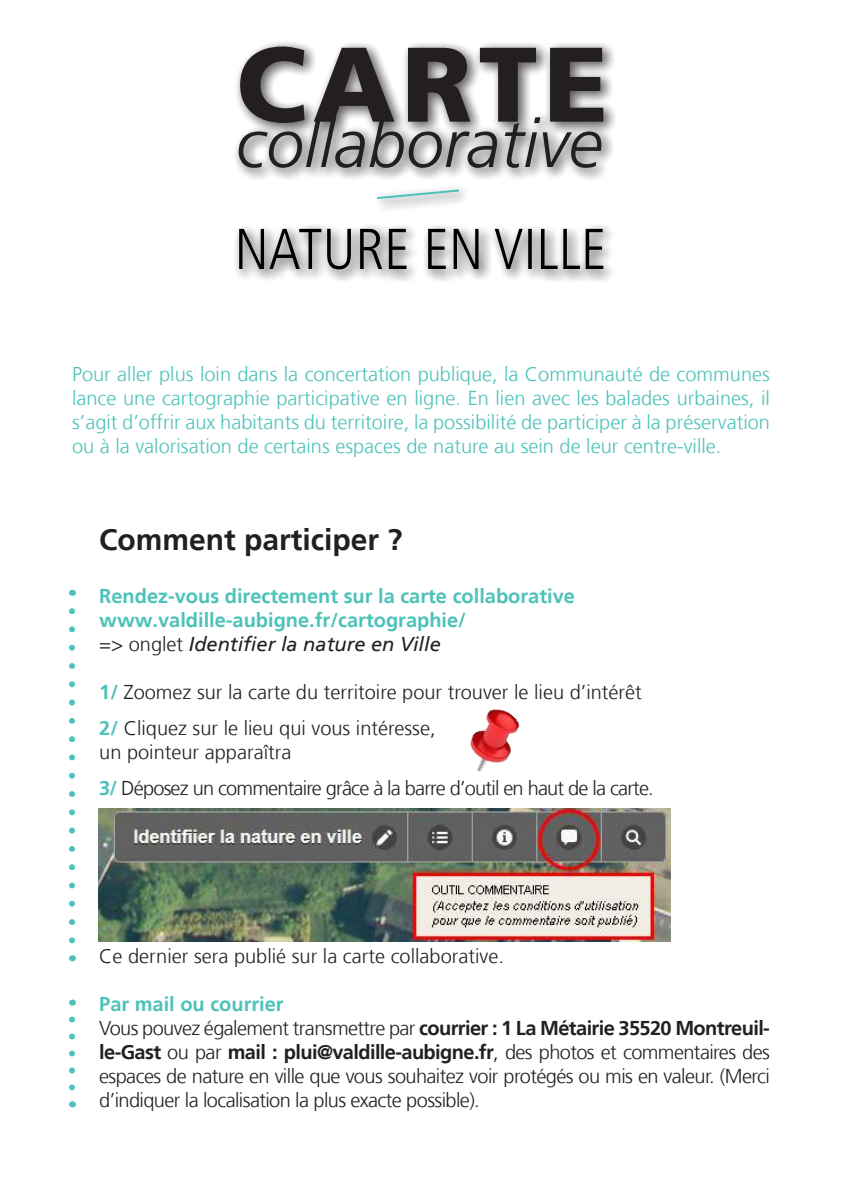
<style>
.page{position:relative;width:842px;height:1191px;background:#fff}
.page>*{position:absolute;margin:0;border:0;box-sizing:border-box;transform-origin:0 0}
.t1{font:700 30px "Frutiger";color:#231f20}
.t2{font:300 20px/24px "Frutiger";letter-spacing:-.03em;color:#231f20}
.t3{font:300 20px/24px "Frutiger";color:#4dc2ba;text-align:justify}
.t4{font:300 20px/36px "Frutiger";color:#231f20}
.t5{font:700 20px/24px "Frutiger";color:#4dc2ba}
.s1{font-weight:300;color:#231f20}
.s2{font-weight:400;font-style:italic;color:#231f20}
.s3{font-weight:700;color:#4dc2ba}
.s4{font-weight:700}
</style>
<div class="page">
<div style="left:232px;top:39px;width:386px;height:245px;background:#231f20;opacity:.75"></div>
<svg style="left:375px;top:188px;width:86px;height:12px"></svg>
<svg style="left:239px;top:229px;width:364px;height:40px;background:#a0a0a0"></svg>
<svg style="left:239px;top:46px;width:364px;height:122px"></svg>
<img style="left:470px;top:709px;width:50px;height:63px">
<img style="left:99px;top:808px;width:571px;height:133px">
<svg style="left:69px;top:611px;width:6px;height:333px"></svg>
<svg style="left:69px;top:1019px;width:6px;height:72px"></svg>
<p class="t3" style="left:72px;top:363px;width:699px">Pour aller plus loin dans la concertation publique, la Communauté de communes lance une cartographie participative en ligne. En lien avec les balades urbaines, il s’agit d’offrir aux habitants du territoire, la possibilité de participer à la préservation ou à la valorisation de certains espaces de nature au sein de leur centre-ville.</p>
<h1 class="t1" style="left:99px;top:527px;width:305px">Comment participer ?</h1>
<p class="t5" style="left:99px;top:585px;width:477px">Rendez-vous directement sur la carte collaborative www.valdille-aubigne.fr/cartographie/<br><span class="s1">=&gt; onglet</span> <span class="s2">Identiier la nature en Ville</span></p>
<p class="t4" style="left:99px;top:675px;width:544px"><span class="s3">1/</span> Zoomez sur la carte du territoire pour trouver le lieu d’intérêt<br><span class="s3">2/</span> Cliquez sur le lieu qui vous intéresse,</p>
<p class="t2" style="left:99px;top:735px;width:556px;line-height:36px">un pointeur apparaîtra<br><span class="s3">3/</span> Déposez un commentaire grâce à la barre d’outil en haut de la carte.</p>
<p class="t4" style="left:99px;top:939px;width:406px">Ce dernier sera publié sur la carte collaborative.</p>
<p class="t2" style="left:99px;top:993px;width:672px"><span class="s3">Par mail ou courrier<br></span>Vous pouvez également transmettre par <span class="s4">courrier : 1 La Métairie 35520 Montreuil&shy;le-Gast</span> ou par <span class="s4">mail : plui@valdille-aubigne.fr</span>, des photos et commentaires des espaces de nature en ville que vous souhaitez voir protégés ou mis en valeur. (Merci d’indiquer la localisation la plus exacte possible).</p>
</div>
